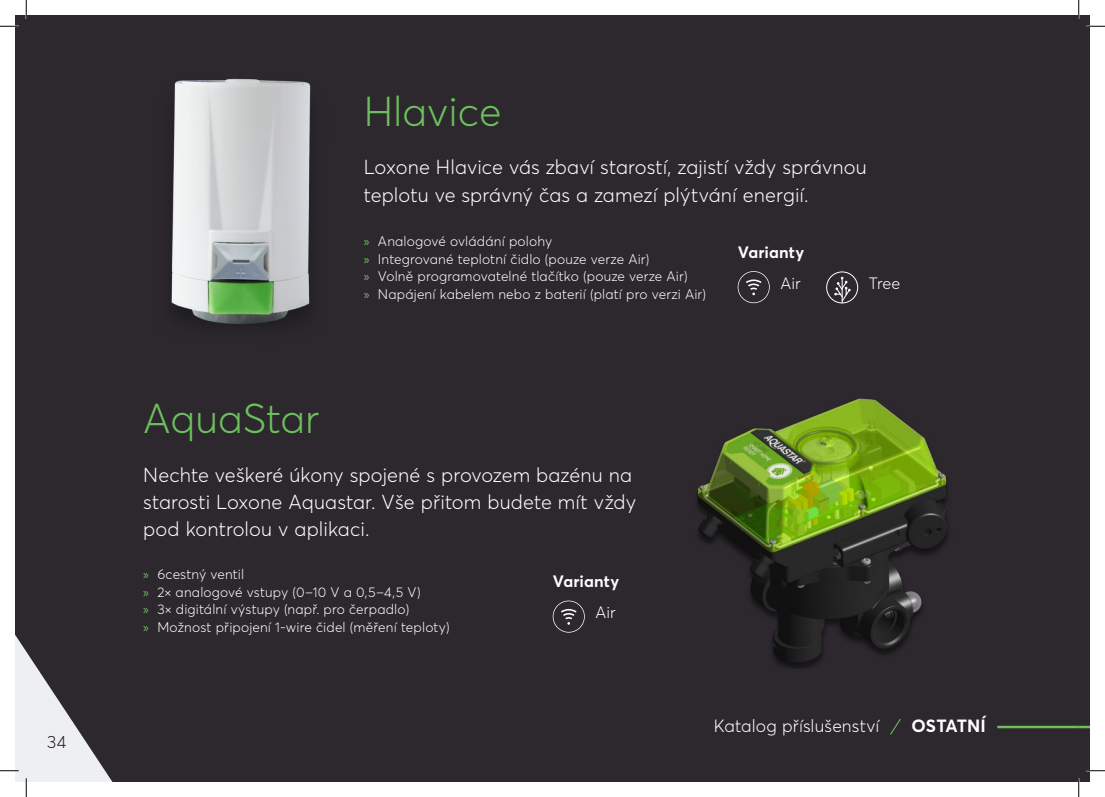
<style>
.page{position:relative;width:1105px;height:797px;background:#fff}
.page>*{position:absolute;margin:0;border:0;box-sizing:border-box;transform-origin:0 0}
.t1{font:300 41.25px "Averta";color:#6dbf5d}
.t2{font:300 20px/27.2px "Averta";letter-spacing:.005em;color:#fff}
.t3{font:300 17.5px "Averta";letter-spacing:.005em;color:#fff}
.t4{font:700 17.5px "Averta";letter-spacing:.005em;color:#fff}
.t5{font:300 17.5px "Averta";color:#231f20}
.t6{font:700 16.25px "Averta";letter-spacing:.005em;color:#fff}
.t7{font:300 16.25px "Averta";color:#fff}
.t8{font:300 13.75px/17.5px "Averta";letter-spacing:.01em;color:#fff}
.s1{font-family:"Myriad Pro";font-weight:400;color:#6dbf5d}
</style>
<div class="page">
<div style="left:1079px;top:15px;width:10px;height:767px;background:#2c282e"></div>
<div style="left:15px;top:15px;width:1064px;height:767px;background:#2c282e"></div>
<svg style="left:1079px;top:725px;width:10px;height:3px"></svg>
<hr style="left:997px;top:725px;width:82px;height:3px;background:#6dbf5d">
<svg style="left:890px;top:719px;width:11px;height:16px"></svg>
<img style="left:697px;top:398px;width:251px;height:270px">
<img style="left:171px;top:78px;width:140px;height:247px">
<svg style="left:738px;top:271px;width:32px;height:32px"></svg>
<div style="left:826px;top:271px;width:32px;height:32px;border:1px solid #fff;border-radius:50%"></div>
<svg style="left:834px;top:277px;width:17px;height:26px"></svg>
<svg style="left:553px;top:600px;width:32px;height:32px"></svg>
<svg style="left:0;top:25px;width:19px;height:2px"></svg>
<svg style="left:1086px;top:25px;width:19px;height:2px"></svg>
<svg style="left:1086px;top:770px;width:19px;height:1px"></svg>
<svg style="left:25px;top:0;width:2px;height:19px"></svg>
<svg style="left:0;top:634px;width:113px;height:163px"></svg>
<svg style="left:1078px;top:0;width:1px;height:19px"></svg>
<svg style="left:1078px;top:778px;width:1px;height:19px"></svg>
<p class="t5" style="left:47px;top:731px;width:21px">34</p>
<h1 class="t1" style="left:364px;top:87px;width:139px">Hlavice</h1>
<h2 class="t2" style="left:364px;top:153px;width:505px">Loxone Hlavice vás zbaví starostí, zajistí vždy správnou teplotu ve správný čas a zamezí plýtvání energií.</h2>
<p class="t8" style="left:364px;top:232px;width:344px"><span class="s1">»</span> Analogové ovládání polohy<br><span class="s1">»</span> Integrované teplotní čidlo (pouze verze Air)<br><span class="s1">»</span> Volně programovatelné tlačítko (pouze verze Air)<br><span class="s1">»</span> Napájení kabelem nebo z baterií (platí pro verzi Air)</p>
<p class="t6" style="left:738px;top:242px;width:68px">Varianty</p>
<p class="t7" style="left:780px;top:273px;width:22px">Air</p>
<p class="t7" style="left:869px;top:273px;width:33px">Tree</p>
<h1 class="t1" style="left:143px;top:395px;width:177px">AquaStar</h1>
<h2 class="t2" style="left:143px;top:461px;width:494px">Nechte veškeré úkony spojené s provozem bazénu na starosti Loxone Aquastar. Vše přitom budete mít vždy pod kontrolou v aplikaci.</h2>
<p class="t8" style="left:143px;top:565px;width:308px"><span class="s1">»</span> 6cestný ventil<br><span class="s1">»</span> 2× analogové vstupy (0–10 V a 0,5–4,5 V)<br><span class="s1">»</span> 3× digitální výstupy (např. pro čerpadlo)<br><span class="s1">»</span> Možnost připojení 1-wire čidel (měření teploty)</p>
<p class="t6" style="left:553px;top:572px;width:68px">Varianty</p>
<p class="t7" style="left:596px;top:603px;width:22px">Air</p>
<p class="t3" style="left:714px;top:715px;width:167px">Katalog příslušenství</p>
<p class="t4" style="left:911px;top:715px;width:76px">OSTATNÍ</p>
</div>
